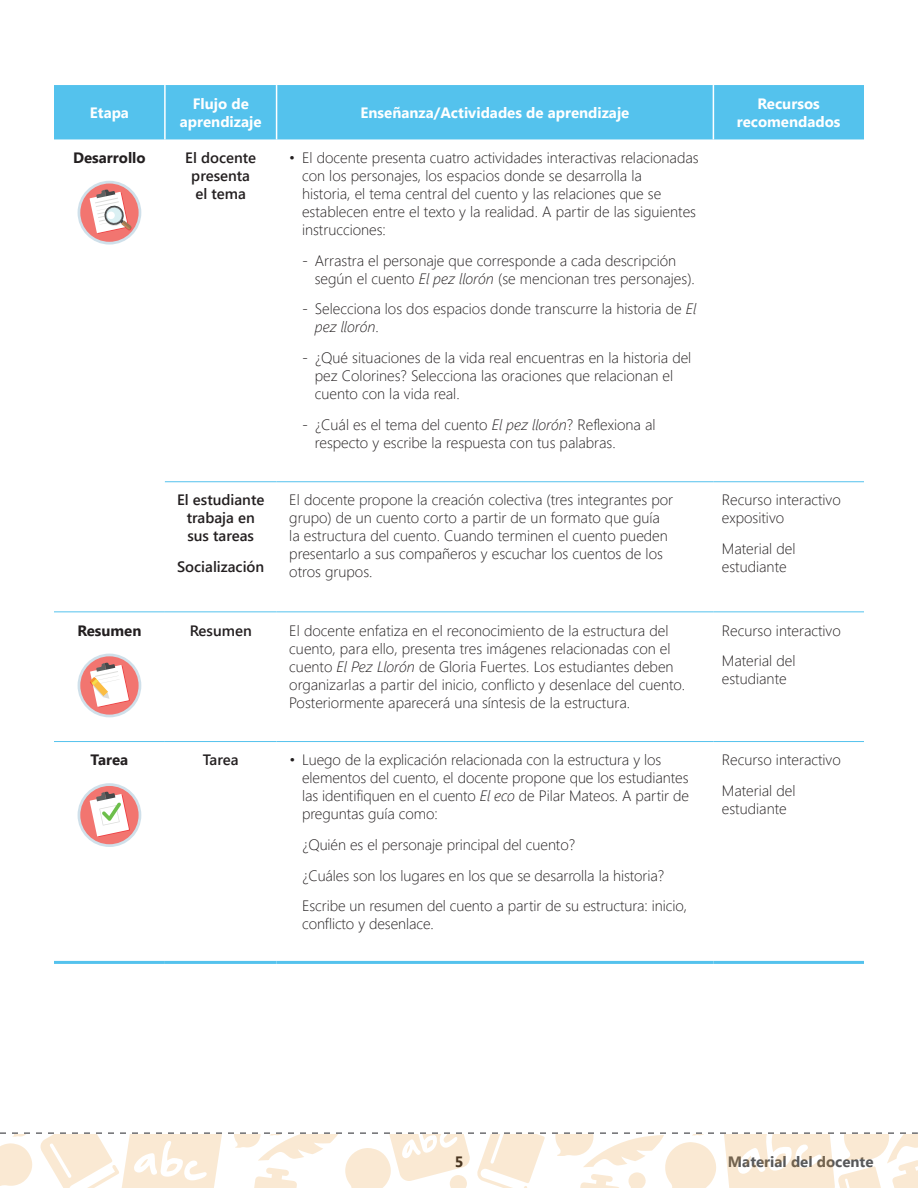
<style>
.page{position:relative;width:918px;height:1188px;background:#fff}
.page>*{position:absolute;margin:0;border:0;box-sizing:border-box;transform-origin:0 0}
.t1{font:300 15px/18px "Segoe UI";color:#231f20}
.t2{font:600 15px/18px "Segoe UI";color:#231f20;text-align:center}
.t3{font:700 15px/18px "Segoe UI";color:#fff;text-align:center}
.t4{font:700 15px "Segoe UI";color:#231f20}
.t5{font:700 15px "Segoe UI";color:#57585a}
.s1{font-style:italic}
</style>
<div class="page">
<svg style="left:0;top:1132px;width:918px;height:56px"></svg>
<div style="left:54px;top:85px;width:810px;height:54px;background:#54c2ed"></div>
<hr style="left:164px;top:85px;width:2px;height:54px;background:#fff">
<hr style="left:276px;top:85px;width:1px;height:54px;background:#fff">
<hr style="left:713px;top:85px;width:1px;height:54px;background:#fff">
<hr style="left:277px;top:481px;width:436px;height:1px;background:#54c2ed">
<hr style="left:713px;top:481px;width:151px;height:1px;background:#54c2ed">
<hr style="left:54px;top:611px;width:111px;height:1px;background:#54c2ed">
<hr style="left:165px;top:611px;width:112px;height:1px;background:#54c2ed">
<hr style="left:277px;top:611px;width:436px;height:1px;background:#54c2ed">
<hr style="left:713px;top:611px;width:151px;height:1px;background:#54c2ed">
<hr style="left:54px;top:961px;width:111px;height:3px;background:#54c2ed">
<hr style="left:165px;top:961px;width:112px;height:3px;background:#54c2ed">
<hr style="left:277px;top:961px;width:436px;height:3px;background:#54c2ed">
<hr style="left:713px;top:961px;width:151px;height:3px;background:#54c2ed">
<hr style="left:54px;top:741px;width:111px;height:1px;background:#54c2ed">
<hr style="left:165px;top:741px;width:112px;height:1px;background:#54c2ed">
<hr style="left:277px;top:741px;width:436px;height:1px;background:#54c2ed">
<hr style="left:713px;top:741px;width:151px;height:1px;background:#54c2ed">
<hr style="left:165px;top:481px;width:112px;height:1px;background:#54c2ed">
<svg style="left:78px;top:181px;width:63px;height:64px"></svg>
<div style="left:80px;top:184px;width:59px;height:58px;background:#f27570;border-radius:50%"></div>
<svg style="left:90px;top:189px;width:42px;height:45px"></svg>
<div style="left:78px;top:654px;width:63px;height:63px;background:#cfe0ea;border-radius:50%"></div>
<div style="left:80px;top:656px;width:59px;height:59px;background:#f27570;border-radius:50%"></div>
<svg style="left:90px;top:662px;width:40px;height:45px"></svg>
<svg style="left:78px;top:783px;width:63px;height:64px"></svg>
<div style="left:80px;top:786px;width:59px;height:58px;background:#f27570;border-radius:50%"></div>
<svg style="left:90px;top:791px;width:40px;height:46px"></svg>
<p class="t3" style="left:90px;top:103px;width:41px">Etapa</p>
<p class="t3" style="left:180px;top:94px;width:83px">Flujo de aprendizaje</p>
<p class="t3" style="left:361px;top:103px;width:270px">Enseñanza/Actividades de aprendizaje</p>
<p class="t3" style="left:737px;top:94px;width:105px">Recursos recomendados</p>
<p class="t4" style="left:73px;top:147px;width:74px">Desarrollo</p>
<p class="t2" style="left:185px;top:148px;width:72px">El docente presenta el tema</p>
<p class="t1" style="left:302px;top:148px;width:398px;text-indent:-13px">• El docente presenta cuatro actividades interactivas relacionadas con los personajes, los espacios donde se desarrolla la<br>historia, el tema central del cuento y las relaciones que se establecen entre el texto y la realidad. A partir de las siguientes instrucciones:</p>
<p class="t1" style="left:315px;top:251px;width:382px;text-indent:-13px">- Arrastra el personaje que corresponde a cada descripción según el cuento <span class="s1">El pez llorón</span> (se mencionan tres personajes).</p>
<p class="t1" style="left:315px;top:299px;width:383px;text-indent:-13px">- Selecciona los dos espacios donde transcurre la historia de <span class="s1">El pez llorón</span>.</p>
<p class="t1" style="left:315px;top:348px;width:378px;text-indent:-13px">- ¿Qué situaciones de la vida real encuentras en la historia del pez Colorines? Selecciona las oraciones que relacionan el cuento con la vida real.</p>
<p class="t1" style="left:315px;top:415px;width:342px;text-indent:-13px">- ¿Cuál es el tema del cuento <span class="s1">El pez llorón</span>? Reflexiona al respecto y escribe la respuesta con tus palabras.</p>
<p class="t2" style="left:177px;top:491px;width:89px">El estudiante trabaja en sus tareas</p>
<p class="t2" style="left:177px;top:558px;width:89px">Socialización</p>
<p class="t1" style="left:289px;top:490px;width:385px">El docente propone la creación colectiva (tres integrantes por grupo) de un cuento corto a partir de un formato que guía la estructura del cuento. Cuando terminen el cuento pueden presentarlo a sus compañeros y escuchar los cuentos de los otros grupos.</p>
<p class="t1" style="left:722px;top:490px;width:120px">Recurso interactivo expositivo</p>
<p class="t1" style="left:722px;top:539px;width:75px">Material del estudiante</p>
<p class="t4" style="left:77px;top:619px;width:66px">Resumen</p>
<p class="t2" style="left:190px;top:621px;width:64px">Resumen</p>
<p class="t1" style="left:289px;top:621px;width:397px">El docente enfatiza en el reconocimiento de la estructura del cuento, para ello, presenta tres imágenes relacionadas con el cuento <span class="s1">El Pez Llorón</span> de Gloria Fuertes. Los estudiantes deben organizarlas a partir del inicio, conflicto y desenlace del cuento.<br>Posteriormente aparecerá una síntesis de la estructura.</p>
<p class="t1" style="left:722px;top:614px;width:120px;line-height:30.8px">Recurso interactivo<br>Material del</p>
<p class="t1" style="left:722px;top:669px;width:66px">estudiante</p>
<p class="t4" style="left:91px;top:749px;width:39px">Tarea</p>
<p class="t2" style="left:203px;top:751px;width:37px">Tarea</p>
<p class="t1" style="left:302px;top:750px;width:388px;text-indent:-13px">• Luego de la explicación relacionada con la estructura y los elementos del cuento, el docente propone que los estudiantes las identifiquen en el cuento <span class="s1">El eco</span> de Pilar Mateos. A partir de preguntas guía como:</p>
<p class="t1" style="left:302px;top:829px;width:387px;line-height:30.8px">¿Quién es el personaje principal del cuento?<br>¿Cuáles son los lugares en los que se desarrolla la historia?<br>Escribe un resumen del cuento a partir de su estructura: inicio,</p>
<p class="t1" style="left:302px;top:914px;width:133px">conflicto y desenlace.</p>
<p class="t1" style="left:722px;top:744px;width:120px;line-height:30.8px">Recurso interactivo<br>Material del</p>
<p class="t1" style="left:722px;top:799px;width:66px">estudiante</p>
<p class="t4" style="left:455px;top:1151px;width:10px">5</p>
<p class="t5" style="left:728px;top:1151px;width:147px">Material del docente</p>
</div>
